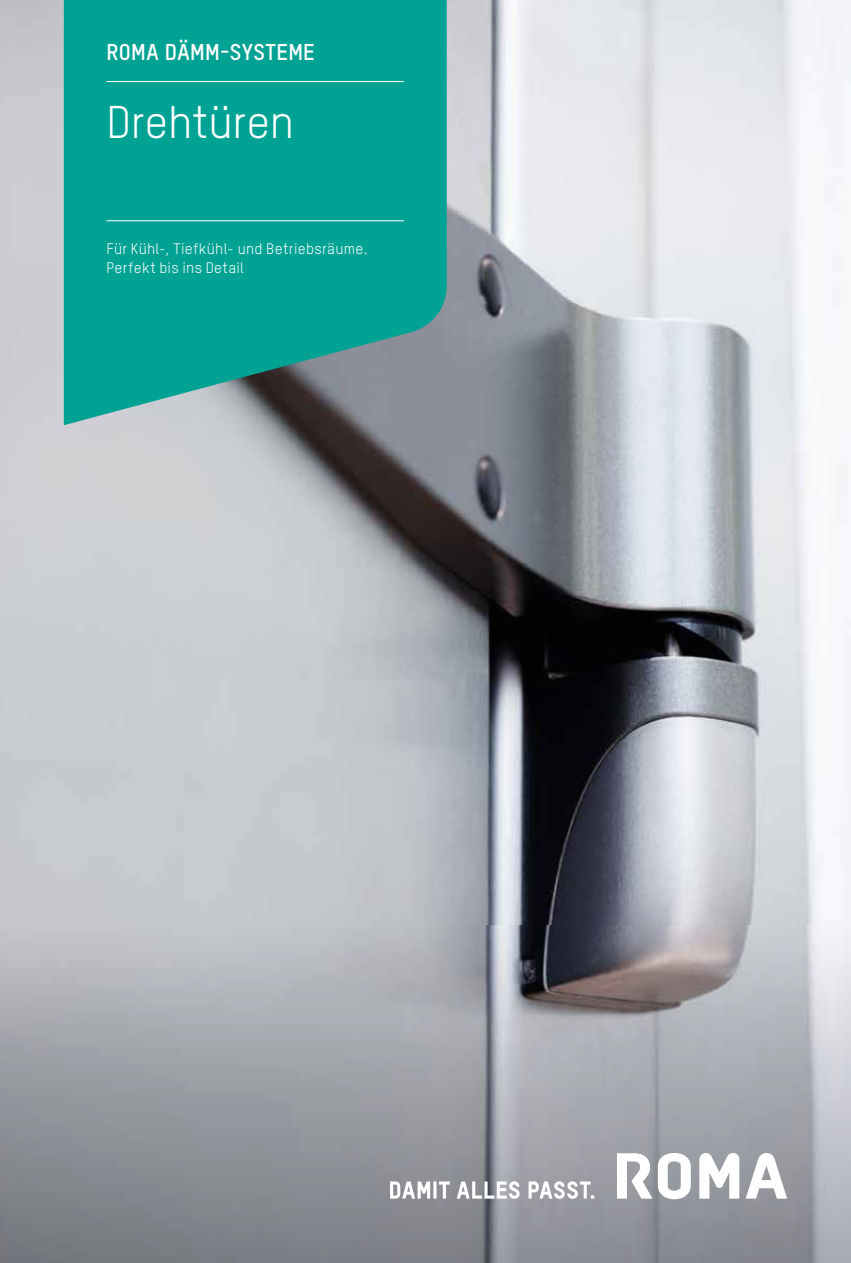
<style>
.page{position:relative;width:851px;height:1263px;background:#fff}
.page>*{position:absolute;margin:0;border:0;box-sizing:border-box;transform-origin:0 0}
.t1{font:45px "TSTARPRO";letter-spacing:-.005em;color:#fff}
.t2{font:700 22.5px "TSTARPRO";letter-spacing:.01em;color:#fff}
.t3{font:15px/18.8px "TSTARPRO";letter-spacing:.02em;color:#fff}
</style>
<div class="page">
<img style="left:0;top:0;width:850px;height:926px">
<svg style="left:0;top:926px;width:850px;height:337px;background:#9da0a5"></svg>
<svg style="left:617px;top:1153px;width:170px;height:46px"></svg>
<svg style="left:390px;top:1181px;width:204px;height:18px"></svg>
<svg style="left:64px;top:0;width:382px;height:425px;background:#109e93"></svg>
<hr style="left:106px;top:81px;width:298px;height:1px;background:#fff">
<hr style="left:106px;top:220px;width:298px;height:1px;background:#fff">
<h2 class="t2" style="left:106px;top:37px;width:210px">ROMA DÄMM-SYSTEME</h2>
<h1 class="t1" style="left:106px;top:92px;width:189px">Drehtüren</h1>
<p class="t3" style="left:106px;top:239px;width:262px">Für Kühl-, Tiefkühl- und Betriebsräume.<br>Perfekt bis ins Detail</p>
</div>
